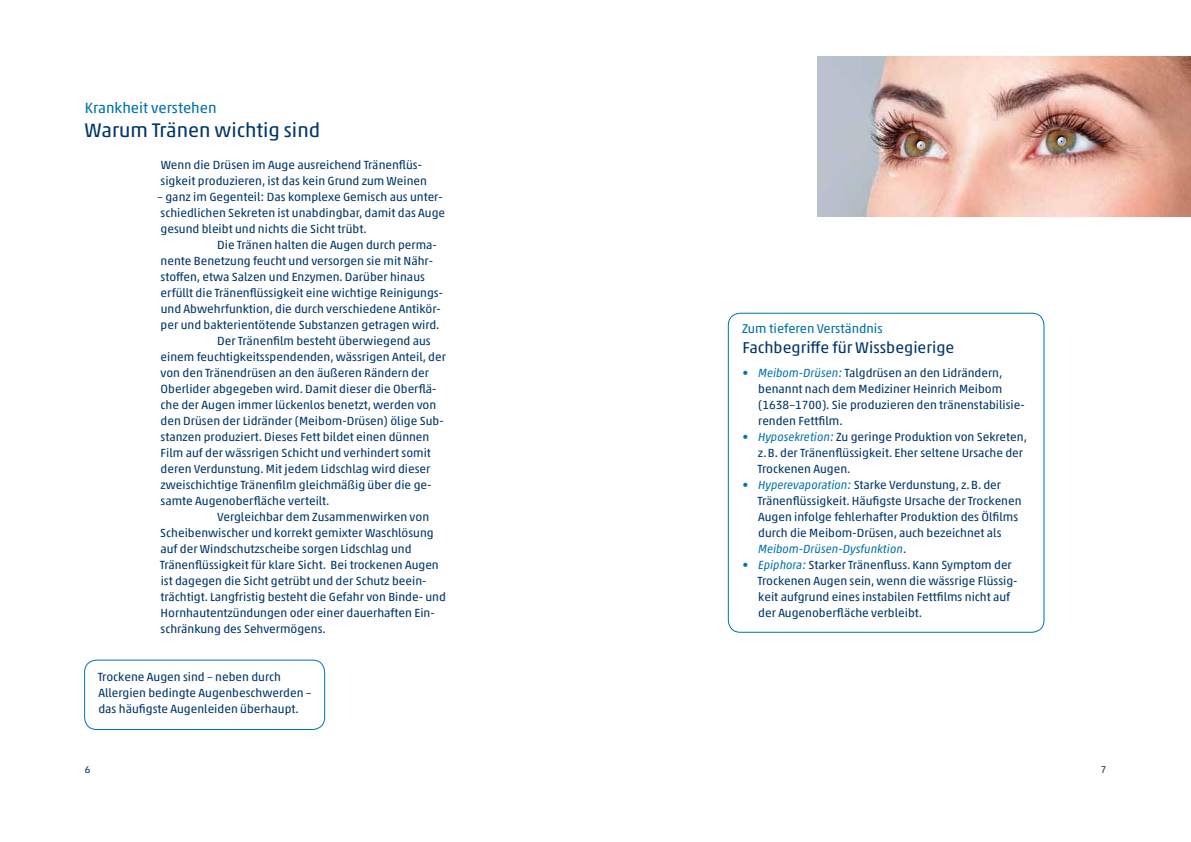
<style>
.page{position:relative;width:1191px;height:842px;background:#fff}
.page>*{position:absolute;margin:0;border:0;box-sizing:border-box;transform-origin:0 0}
.t1{font:20px "Akko Pro";color:#00376a}
.t2{font:16px "Akko Pro";color:#00376a}
.t3{font:15px "Akko Pro";color:#0073aa}
.t4{font:13px "Akko Pro";color:#0073aa}
.t5{font:12px/16px "Akko Pro";color:#00376a}
.t6{font:10px "Akko Pro";color:#00376a}
.s1{color:#0073aa}
.s2{font-style:italic;color:#0073aa}
</style>
<div class="page">
<div style="left:84px;top:660px;width:241px;height:70px;border:1px solid #0073aa;border-radius:12px"></div>
<img style="left:817px;top:57px;width:374px;height:160px">
<div style="left:728px;top:313px;width:316px;height:320px;border:1px solid #0073aa;border-radius:12px"></div>
<p class="t3" style="left:85px;top:98px;width:133px">Krankheit verstehen</p>
<h1 class="t1" style="left:85px;top:118px;width:237px">Warum Tränen wichtig sind</h1>
<p class="t5" style="left:161px;top:156px;width:268px">Wenn die Drüsen im Auge ausreichend Tränenflüs&shy;sigkeit produzieren, ist das kein Grund zum Weinen</p>
<p class="t5" style="left:157px;top:188px;width:287px">– ganz im Gegenteil: Das komplexe Gemisch aus unter-</p>
<p class="t5" style="left:161px;top:204px;width:286px">schiedlichen Sekreten ist unabdingbar, damit das Auge</p>
<p class="t5" style="left:161px;top:220px;width:208px">gesund bleibt und nichts die Sicht trübt.</p>
<p class="t5" style="left:217px;top:236px;width:221px">Die Tränen halten die Augen durch perma-</p>
<p class="t5" style="left:161px;top:252px;width:274px">nente Benetzung feucht und versorgen sie mit Nähr-</p>
<p class="t5" style="left:161px;top:268px;width:266px">stoffen, etwa Salzen und Enzymen. Darüber hinaus</p>
<p class="t5" style="left:161px;top:284px;width:284px">erfüllt die Tränenflüssigkeit eine wichtige Reinigungs-</p>
<p class="t5" style="left:161px;top:300px;width:281px">und Abwehrfunktion, die durch verschiedene Antikör-</p>
<p class="t5" style="left:161px;top:316px;width:280px">per und bakterientötende Substanzen getragen wird.</p>
<p class="t5" style="left:217px;top:332px;width:215px">Der Tränenfilm besteht überwiegend aus</p>
<p class="t5" style="left:161px;top:348px;width:287px">einem feuchtigkeitsspendenden, wässrigen Anteil, der</p>
<p class="t5" style="left:161px;top:364px;width:270px">von den Tränendrüsen an den äußeren Rändern der</p>
<p class="t5" style="left:161px;top:380px;width:277px">Oberlider abgegeben wird. Damit dieser die Oberflä-</p>
<p class="t5" style="left:161px;top:396px;width:277px">che der Augen immer lückenlos benetzt, werden von</p>
<p class="t5" style="left:161px;top:412px;width:285px">den Drüsen der Lidränder (Meibom-Drüsen) ölige Sub-</p>
<p class="t5" style="left:161px;top:428px;width:270px">stanzen produziert. Dieses Fett bildet einen dünnen</p>
<p class="t5" style="left:161px;top:444px;width:272px">Film auf der wässrigen Schicht und verhindert somit</p>
<p class="t5" style="left:161px;top:460px;width:271px">deren Verdunstung. Mit jedem Lidschlag wird dieser</p>
<p class="t5" style="left:160px;top:476px;width:272px">zweischichtige Tränenfilm gleichmäßig über die ge-</p>
<p class="t5" style="left:161px;top:492px;width:170px">samte Augenoberfläche verteilt.</p>
<p class="t5" style="left:217px;top:508px;width:213px">Vergleichbar dem Zusammenwirken von</p>
<p class="t5" style="left:160px;top:524px;width:275px">Scheibenwischer und korrekt gemixter Waschlösung</p>
<p class="t5" style="left:160px;top:540px;width:253px">auf der Windschutzscheibe sorgen Lidschlag und</p>
<p class="t5" style="left:160px;top:556px;width:280px">Tränenflüssigkeit für klare Sicht. Bei trockenen Augen</p>
<p class="t5" style="left:161px;top:572px;width:267px">ist dagegen die Sicht getrübt und der Schutz beein-</p>
<p class="t5" style="left:160px;top:588px;width:287px">trächtigt. Langfristig besteht die Gefahr von Binde- und</p>
<p class="t5" style="left:161px;top:604px;width:275px">Hornhautentzündungen oder einer dauerhaften Ein-</p>
<p class="t5" style="left:161px;top:620px;width:167px">schränkung des Sehvermögens.</p>
<p class="t5" style="left:98px;top:668px;width:215px">Trockene Augen sind – neben durch<br>Allergien bedingte Augenbeschwerden – das häufigste Augenleiden überhaupt.</p>
<p class="t4" style="left:742px;top:321px;width:142px">Zum tieferen Verständnis</p>
<h2 class="t2" style="left:742px;top:337px;width:213px">Fachbegriffe für Wissbegierige</h2>
<p class="t5" style="left:758px;top:364px;width:268px;text-indent:-16px"><span class="s1">•</span> <span class="s2">Meibom-Drüsen:</span> Talgdrüsen an den Lidrändern, benannt nach dem Mediziner Heinrich Meibom (1638–1700). Sie produzieren den tränenstabilisie&shy;renden Fettfilm.</p>
<p class="t5" style="left:757px;top:428px;width:271px;text-indent:-15px"><span class="s1">•</span> <span class="s2">Hyposekretion:</span> Zu geringe Produktion von Sekreten, z.B. der Tränenflüssigkeit. Eher seltene Ursache der<br>Trockenen Augen.</p>
<p class="t5" style="left:757px;top:476px;width:265px;text-indent:-15px"><span class="s1">•</span> <span class="s2">Hyperevaporation:</span> Starke Verdunstung, z.B. der Tränenflüssigkeit. Häufigste Ursache der Trockenen Augen infolge fehlerhafter Produktion des Ölfilms durch die Meibom-Drüsen, auch bezeichnet als <span class="s2">Meibom-Drüsen-Dysfunktion</span>.</p>
<p class="t5" style="left:757px;top:556px;width:261px;text-indent:-15px"><span class="s1">•</span> <span class="s2">Epiphora:</span> Starker Tränenfluss. Kann Symptom der Trockenen Augen sein, wenn die wässrige Flüssig&shy;keit aufgrund eines instabilen Fettfilms nicht auf der Augenoberfläche verbleibt.</p>
<p class="t6" style="left:85px;top:763px;width:7px">6</p>
<p class="t6" style="left:1100px;top:763px;width:7px">7</p>
</div>
